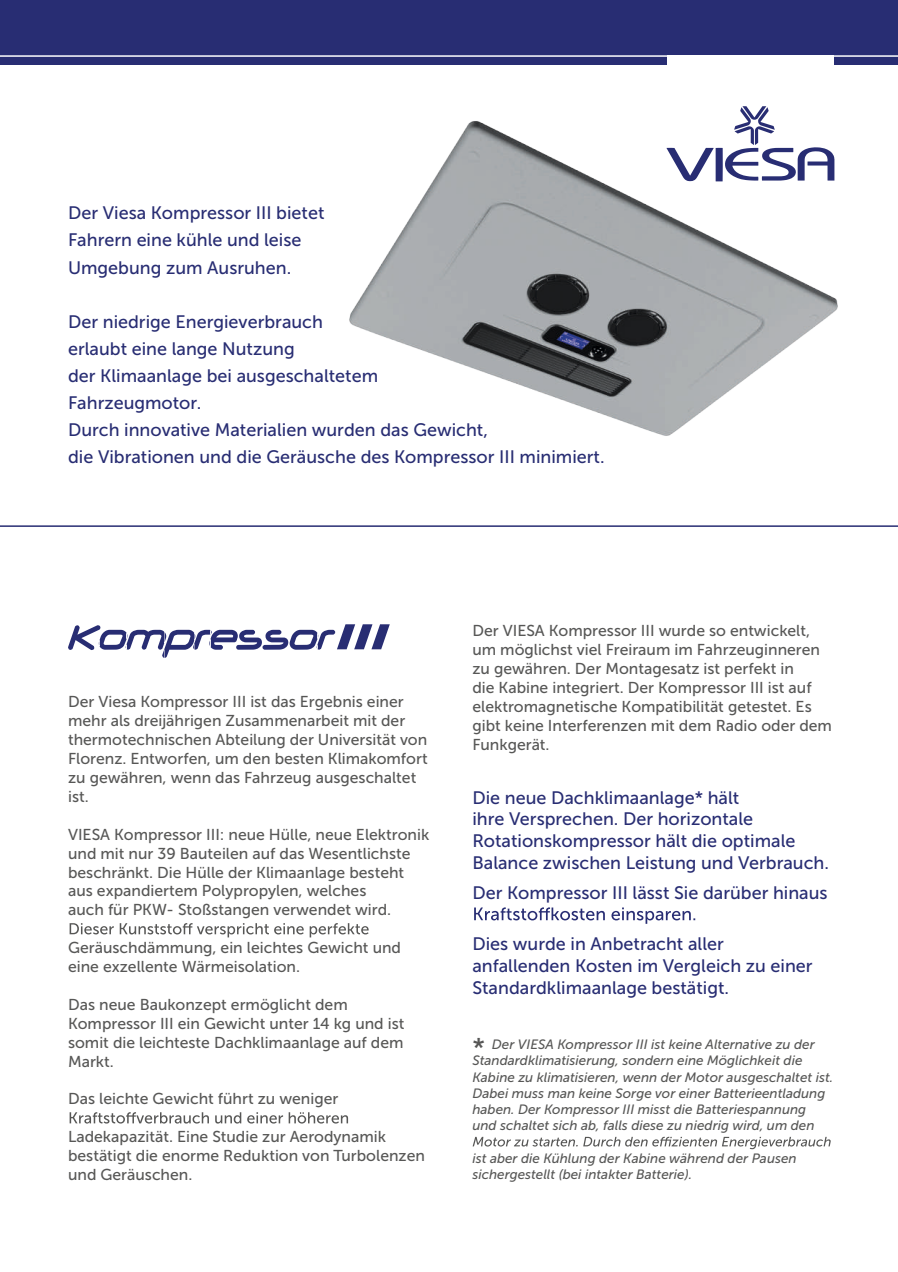
<style>
.page{position:relative;width:898px;height:1272px;background:#fff}
.page>*{position:absolute;margin:0;border:0;box-sizing:border-box;transform-origin:0 0}
.t1{font:18px/27px "Museo Sans 500";color:#282d73}
.t2{font:15.75px/18.9px "Museo Sans 500";color:#575756}
.t3{font:italic 13.5px/16.2px "Museo Sans 500";color:#575756}
.s1{font-style:normal;font-size:27px}
</style>
<div class="page">
<img style="left:349px;top:121px;width:489px;height:315px">
<hr style="left:897px;top:525px;width:1px;height:746px;background:#575756">
<div style="left:0;top:0;width:897px;height:65px;background:#282d73"></div>
<div style="left:667px;top:55px;width:166px;height:19px;background:#fff"></div>
<hr style="left:0;top:55px;width:897px;height:2px;background:#fff">
<svg style="left:70px;top:923px;width:298px;height:14px"></svg>
<svg style="left:70px;top:1112px;width:278px;height:11px"></svg>
<hr style="left:0;top:525px;width:897px;height:2px;background:#282d73">
<svg style="left:474px;top:907px;width:221px;height:16px"></svg>
<svg style="left:666px;top:106px;width:168px;height:75px"></svg>
<svg style="left:68px;top:624px;width:321px;height:34px"></svg>
<svg style="left:472px;top:1136px;width:358px;height:13px"></svg>
<p class="t1" style="left:68px;top:200px;width:258px">Der Viesa Kompressor III bietet<br>Fahrern eine kühle und leise<br>Umgebung zum Ausruhen.</p>
<p class="t1" style="left:68px;top:308px;width:538px">Der niedrige Energieverbrauch<br>erlaubt eine lange Nutzung<br>der Klimaanlage bei ausgeschaltetem<br>Fahrzeugmotor.<br>Durch innovative Materialien wurden das Gewicht,<br>die Vibrationen und die Geräusche des Kompressor III minimiert.</p>
<p class="t2" style="left:68px;top:692px;width:361px">Der Viesa Kompressor III ist das Ergebnis einer mehr als dreijährigen Zusammenarbeit mit der thermotechnischen Abteilung der Universität von Florenz. Entworfen, um den besten Klimakomfort zu gewähren, wenn das Fahrzeug ausgeschaltet ist.</p>
<p class="t2" style="left:68px;top:824px;width:362px">VIESA Kompressor III: neue Hülle, neue Elektronik und mit nur 39 Bauteilen auf das Wesentlichste beschränkt. Die Hülle der Klimaanlage besteht aus expandiertem Polypropylen, welches<br>auch für PKW- Stoßstangen verwendet wird.</p>
<p class="t2" style="left:68px;top:938px;width:334px">Geräuschdämmung, ein leichtes Gewicht und eine exzellente Wärmeisolation.</p>
<p class="t2" style="left:68px;top:995px;width:338px">Das neue Baukonzept ermöglicht dem Kompressor III ein Gewicht unter 14 kg und ist somit die leichteste Dachklimaanlage auf dem Markt.</p>
<p class="t2" style="left:68px;top:1089px;width:272px">Das leichte Gewicht führt zu weniger</p>
<p class="t2" style="left:68px;top:1127px;width:358px">Ladekapazität. Eine Studie zur Aerodynamik bestätigt die enorme Reduktion von Turbolenzen und Geräuschen.</p>
<p class="t2" style="left:472px;top:621px;width:361px">Der VIESA Kompressor III wurde so entwickelt, um möglichst viel Freiraum im Fahrzeuginneren zu gewähren. Der Montagesatz ist perfekt in<br>die Kabine integriert. Der Kompressor III ist auf elektromagnetische Kompatibilität getestet. Es gibt keine Interferenzen mit dem Radio oder dem Funkgerät.</p>
<p class="t1" style="left:472px;top:786px;width:358px;line-height:21.6px">Die neue Dachklimaanlage* hält<br>ihre Versprechen. Der horizontale Rotationskompressor hält die optimale Balance zwischen Leistung und Verbrauch.</p>
<p class="t1" style="left:472px;top:879px;width:356px">Der Kompressor III lässt Sie darüber hinaus</p>
<p class="t1" style="left:472px;top:933px;width:341px;line-height:21.6px">Dies wurde in Anbetracht aller anfallenden Kosten im Vergleich zu einer<br>Standardklimaanlage bestätigt.</p>
<p class="t3" style="left:472px;top:1036px;width:362px"><span class="s1">*</span> Der VIESA Kompressor III ist keine Alternative zu der Standardklimatisierung, sondern eine Möglichkeit die Kabine zu klimatisieren, wenn der Motor ausgeschaltet ist.<br>Dabei muss man keine Sorge vor einer Batterieentladung haben. Der Kompressor III misst die Batteriespannung und schaltet sich ab, falls diese zu niedrig wird, um den</p>
<p class="t3" style="left:472px;top:1149px;width:325px">ist aber die Kühlung der Kabine während der Pausen sichergestellt (bei intakter Batterie).</p>
</div>
